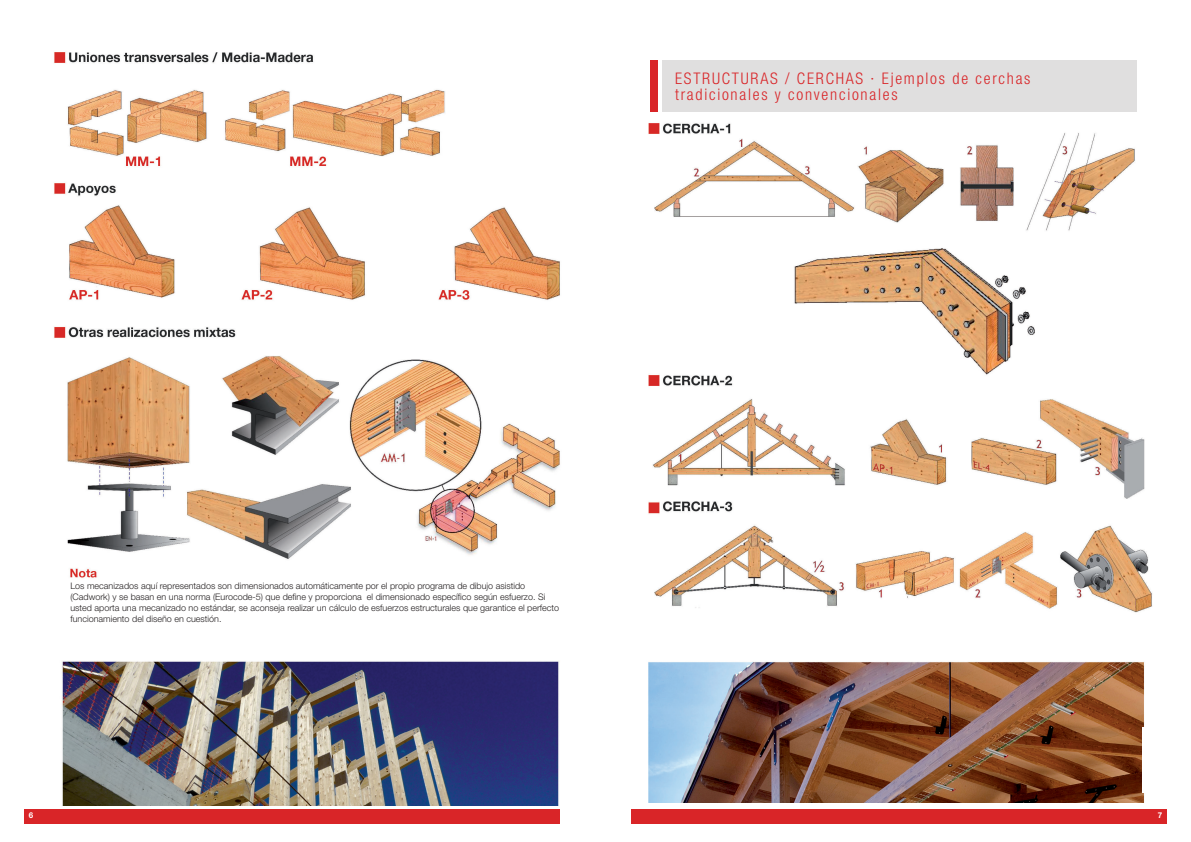
<style>
.page{position:relative;width:1191px;height:842px;background:#fff}
.page>*{position:absolute;margin:0;border:0;box-sizing:border-box;transform-origin:0 0}
.t1{font:300 condensed 16px/16px "Helvetica Neue LT Pro";letter-spacing:.11em;color:#d92528}
.t2{font:300 9px/11px "Helvetica Neue LT Pro";color:#231f20}
.t3{font:700 8px "Helvetica Neue LT Pro";color:#fff}
</style>
<div class="page">
<div style="left:25px;top:809px;width:534px;height:15px;background:#d92528"></div>
<div style="left:631px;top:809px;width:535px;height:15px;background:#d92528"></div>
<img style="left:54px;top:52px;width:506px;height:754px">
<div style="left:23px;top:721px;width:37px;height:66px;background:#fff"></div>
<img style="left:648px;top:123px;width:504px;height:679px">
<div style="left:1142px;top:727px;width:41px;height:65px;background:#fff"></div>
<svg style="left:445px;top:79px;width:115px;height:104px"></svg>
<div style="left:662px;top:60px;width:474px;height:51px;background:#e0dfdf"></div>
<div style="left:650px;top:60px;width:7px;height:51px;background:#d92528"></div>
<div style="left:60px;top:580px;width:506px;height:54px;background:#fff"></div>
<h1 class="t1" style="left:675px;top:70px;width:357px">ESTRUCTURAS / CERCHAS · Ejemplos de cerchas tradicionales y convencionales</h1>
<p class="t2" style="left:70px;top:580px;width:490px">Los mecanizados aquí representados son dimensionados automáticamente por el propio programa de dibujo asistido (Cadwork) y se basan en una norma (Eurocode-5) que define y proporciona el dimensionado específico según esfuerzo. Si usted aporta una mecanizado no estándar, se aconseja realizar un cálculo de esfuerzos estructurales que garantice el perfecto funcionamiento del diseño en cuestión.</p>
<p class="t3" style="left:29px;top:810px;width:6px">6</p>
<p class="t3" style="left:1157px;top:810px;width:6px">7</p>
</div>
